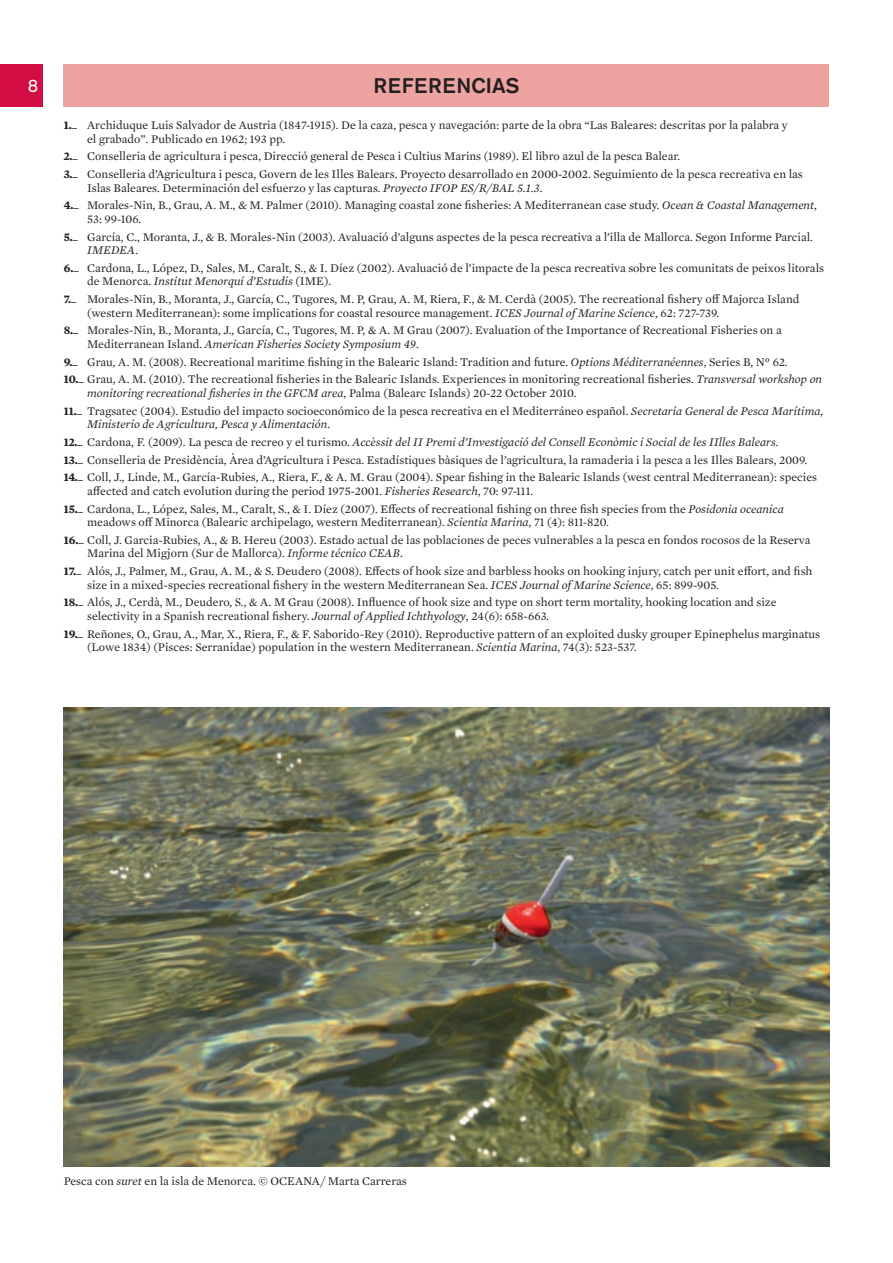
<style>
.page{position:relative;width:893px;height:1263px;background:#fff}
.page>*{position:absolute;margin:0;border:0;box-sizing:border-box;transform-origin:0 0}
.t1{font:500 21px "Akzidenz Grotesk BE";letter-spacing:.03em;color:#231f20}
.t2{font:18px "Akzidenz Grotesk BE";color:#fff}
.t3{font:12px/17.7px "Mercury Text G1";color:#231f20}
.s1{font-weight:700}
.s2{font-style:italic}
</style>
<div class="page">
<div style="left:0;top:64px;width:43px;height:42px;background:#d20d44"></div>
<div style="left:64px;top:64px;width:765px;height:42px;background:#eda39f"></div>
<img style="left:64px;top:707px;width:765px;height:460px">
<h2 class="t2" style="left:28px;top:75px;width:12px">8</h2>
<h1 class="t1" style="left:373px;top:73px;width:148px">REFERENCIAS</h1>
<p class="t3" style="left:87px;top:118px;width:702px;line-height:13.5px;text-indent:-23px"><span class="s1">1._</span> Archiduque Luis Salvador de Austria (1847‑1915). De la caza, pesca y navegación: parte de la obra “Las Baleares: descritas por la palabra y el grabado”. Publicado en 1962; 193 pp.</p>
<p class="t3" style="left:64px;top:147px;width:741px"><span class="s1">2._</span> Conselleria de agricultura i pesca, Direcció general de Pesca i Cultius Marins (1989). El libro azul de la pesca Balear.<br><span class="s1">3._</span> Conselleria d’Agricultura i pesca, Govern de les Illes Balears. Proyecto desarrollado en 2000‑2002. Seguimiento de la pesca recreativa en las</p>
<p class="t3" style="left:64px;top:178px;width:755px;text-indent:23px">Islas Baleares. Determinación del esfuerzo y las capturas. <span class="s2">Proyecto IFOP ES/R/BAL 5.1.3</span>.<br><span class="s1">4._</span> Morales‑Nin, B., Grau, A. M., &amp; M. Palmer (2010). Managing coastal zone fisheries: A Mediterranean case study. <span class="s2">Ocean &amp; Coastal Management</span>,</p>
<p class="t3" style="left:64px;top:209px;width:751px;text-indent:23px">53: 99‑106.<br><span class="s1">5._</span> García, C., Moranta, J., &amp; B. Morales‑Nin (2003). Avaluació d’alguns aspectes de la pesca recreativa a l’illa de Mallorca. Segon Informe Parcial.</p>
<p class="t3" style="left:64px;top:241px;width:762px;text-indent:23px"><span class="s2">IMEDEA</span>.<br><span class="s1">6._</span> Cardona, L., López, D., Sales, M., Caralt, S., &amp; I. Díez (2002). Avaluació de l’impacte de la pesca recreativa sobre les comunitats de peixos litorals</p>
<p class="t3" style="left:64px;top:272px;width:737px;text-indent:23px">de Menorca. <span class="s2">Institut Menorquí d’Estudis</span> (IME).<br><span class="s1">7._</span> Morales‑Nin, B., Moranta, J., García, C., Tugores, M. P, Grau, A. M, Riera, F., &amp; M. Cerdà (2005). The recreational fishery off Majorca Island</p>
<p class="t3" style="left:64px;top:303px;width:719px;text-indent:23px">(western Mediterranean): some implications for coastal resource management. <span class="s2">ICES Journal of Marine Science</span>, 62: 727‑739.<br><span class="s1">8._</span> Morales‑Nin, B., Moranta, J., García, C., Tugores, M. P, &amp; A. M Grau (2007). Evaluation of the Importance of Recreational Fisheries on a</p>
<p class="t3" style="left:64px;top:334px;width:760px;text-indent:23px">Mediterranean Island. <span class="s2">American Fisheries Society Symposium 49</span>.<br><span class="s1">9._</span> Grau, A. M. (2008). Recreational maritime fishing in the Balearic Island: Tradition and future. <span class="s2">Options Méditerranéennes</span>, Series B, Nº 62.<br><span class="s1">10._</span> Grau, A. M. (2010). The recreational fisheries in the Balearic Islands. Experiences in monitoring recreational fisheries. <span class="s2">Transversal workshop on</span></p>
<p class="t3" style="left:64px;top:383px;width:761px;text-indent:23px"><span class="s2">monitoring recreational fisheries in the GFCM area</span>, Palma (Balearc Islands) 20‑22 October 2010.<br><span class="s1">11._</span> Tragsatec (2004). Estudio del impacto socioeconómico de la pesca recreativa en el Mediterráneo español. <span class="s2">Secretaría General de Pesca Marítima,</span></p>
<p class="t3" style="left:64px;top:415px;width:755px;text-indent:23px"><span class="s2">Ministerio de Agricultura, Pesca y Alimentación</span>.<br><span class="s1">12._</span> Cardona, F. (2009). La pesca de recreo y el turismo. <span class="s2">Accèssit del II Premi d’Investigació del Consell Econòmic i Social de les IIlles Balears</span>.<br><span class="s1">13._</span> Conselleria de Presidència, Àrea d’Agricultura i Pesca. Estadístiques bàsiques de l’agricultura, la ramaderia i la pesca a les Illes Balears, 2009.<br><span class="s1">14._</span> Coll, J., Linde, M., García-Rubies, A., Riera, F., &amp; A. M. Grau (2004). Spear fishing in the Balearic Islands (west central Mediterranean): species</p>
<p class="t3" style="left:64px;top:481px;width:721px;text-indent:23px">affected and catch evolution during the period 1975‑2001. <span class="s2">Fisheries Research</span>, 70: 97‑111.<br><span class="s1">15._</span> Cardona, L., López, Sales, M., Caralt, S., &amp; I. Díez (2007). Effects of recreational fishing on three fish species from the <span class="s2">Posidonia oceanica</span></p>
<p class="t3" style="left:64px;top:513px;width:748px;text-indent:23px">meadows off Minorca (Balearic archipelago, western Mediterranean). <span class="s2">Scientia Marina</span>, 71 (4): 811‑820.<br><span class="s1">16._</span> Coll, J. Garcia-Rubies, A., &amp; B. Hereu (2003). Estado actual de las poblaciones de peces vulnerables a la pesca en fondos rocosos de la Reserva</p>
<p class="t3" style="left:64px;top:544px;width:750px;text-indent:23px">Marina del Migjorn (Sur de Mallorca). <span class="s2">Informe técnico CEAB</span>.<br><span class="s1">17._</span> Alós, J., Palmer, M., Grau, A. M., &amp; S. Deudero (2008). Effects of hook size and barbless hooks on hooking injury, catch per unit effort, and fish</p>
<p class="t3" style="left:64px;top:575px;width:714px;text-indent:23px">size in a mixed‑species recreational fishery in the western Mediterranean Sea. <span class="s2">ICES Journal of Marine Science</span>, 65: 899‑905.<br><span class="s1">18._</span> Alós, J., Cerdà, M., Deudero, S., &amp; A. M Grau (2008). Influence of hook size and type on short term mortality, hooking location and size</p>
<p class="t3" style="left:64px;top:606px;width:758px;text-indent:23px">selectivity in a Spanish recreational fishery. <span class="s2">Journal of Applied Ichthyology</span>, 24(6): 658‑663.<br><span class="s1">19._</span> Reñones, O., Grau, A., Mar, X., Riera, F., &amp; F. Saborido‑Rey (2010). Reproductive pattern of an exploited dusky grouper Epinephelus marginatus</p>
<p class="t3" style="left:87px;top:638px;width:551px">(Lowe 1834) (Pisces: Serranidae) population in the western Mediterranean. <span class="s2">Scientia Marina</span>, 74(3): 523‑537.</p>
<p class="t3" style="left:64px;top:1171px;width:345px">Pesca con <span class="s2">suret</span> en la isla de Menorca. © OCEANA/ Marta Carreras</p>
</div>
